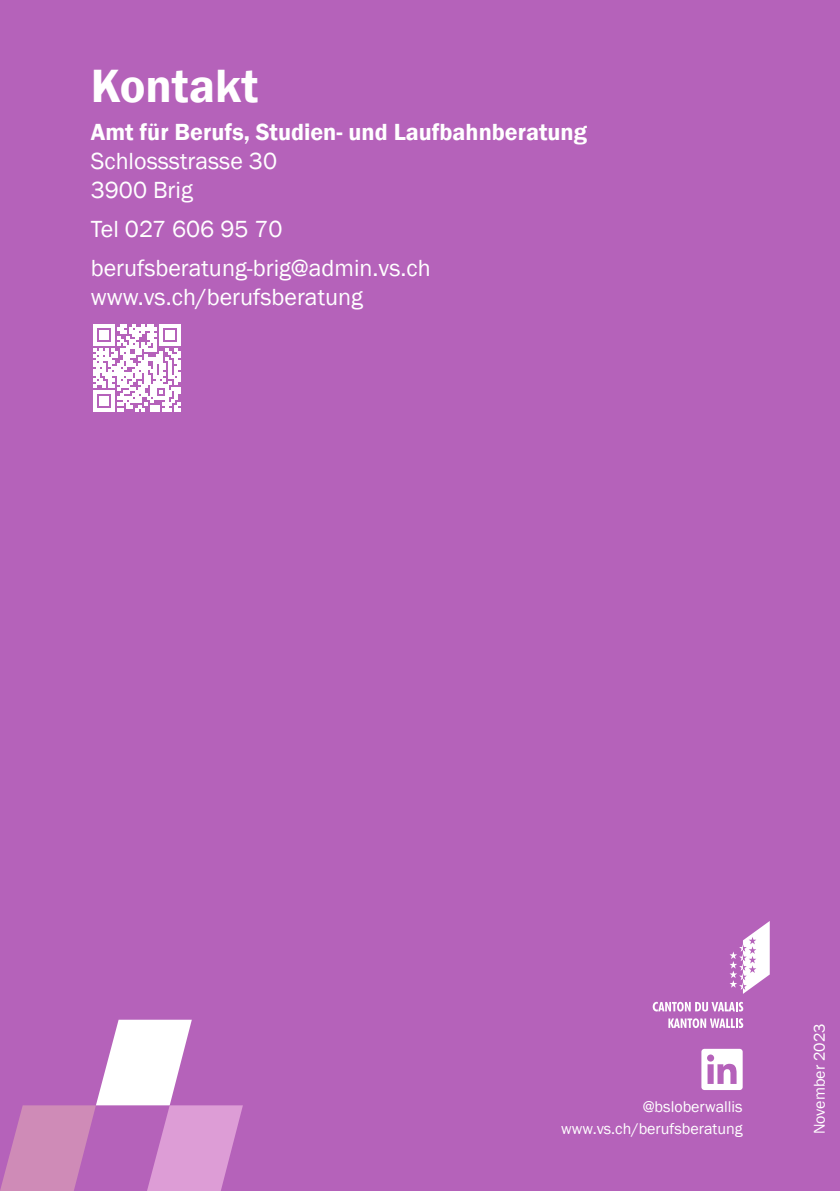
<style>
.page{position:relative;width:840px;height:1191px;background:#fff}
.page>*{position:absolute;margin:0;border:0;box-sizing:border-box;transform-origin:0 0}
.t1{font:600 48px "Franklin Gothic";color:#fff}
.t2{font:24px/28.8px "Franklin Gothic";color:#fff}
.t3{font:600 24px "Franklin Gothic";color:#fff}
.t4{font:16px/22.2px "Franklin Gothic";color:#fff;text-align:right}
</style>
<div class="page">
<div style="left:0;top:0;width:839px;height:1191px;background:#b562ba"></div>
<svg style="left:0;top:1019px;width:243px;height:172px"></svg>
<svg style="left:701px;top:1048px;width:41px;height:42px"></svg>
<svg style="left:93px;top:324px;width:88px;height:88px"></svg>
<svg style="left:729px;top:921px;width:40px;height:73px"></svg>
<svg style="left:652px;top:1001px;width:90px;height:10px"></svg>
<svg style="left:668px;top:1018px;width:74px;height:10px"></svg>
<h1 class="t1" style="left:91px;top:56px;width:169px">Kontakt</h1>
<p class="t3" style="left:91px;top:118px;width:497px">Amt für Berufs, Studien- und Laufbahnberatung</p>
<p class="t2" style="left:91px;top:147px;width:188px">Schlossstrasse 30<br>3900 Brig</p>
<p class="t2" style="left:91px;top:210px;width:341px;line-height:38.8px">Tel 027 606 95 70 berufsberatung-brig@admin.vs.ch</p>
<p class="t2" style="left:91px;top:283px;width:273px">www.vs.ch/berufsberatung</p>
<p class="t4" style="left:561px;top:1096px;width:183px">@bsloberwallis www.vs.ch/berufsberatung</p>
<p class="t4" style="left:808px;top:1134px;width:112px;rotate:-90deg">November 2023</p>
</div>
